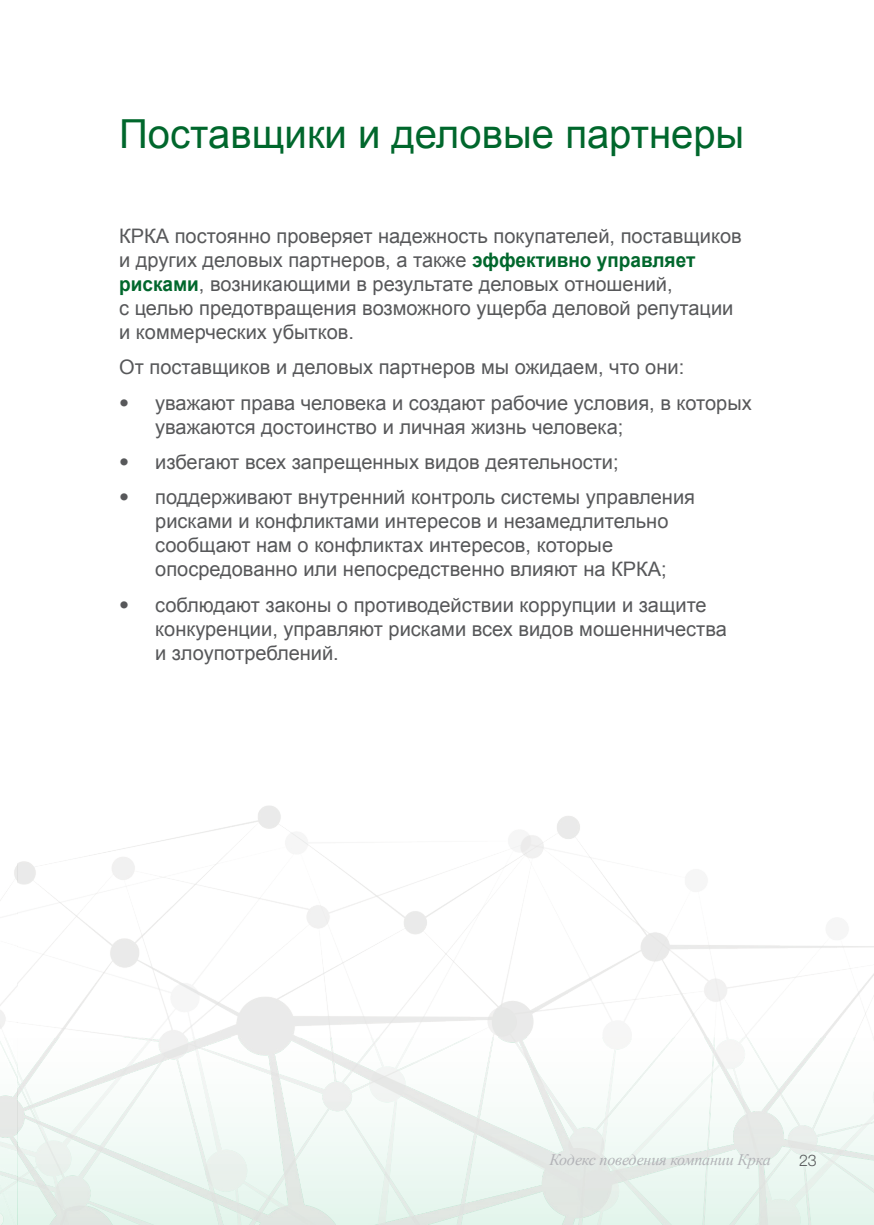
<style>
.page{position:relative;width:874px;height:1225px;background:#fff}
.page>*{position:absolute;margin:0;border:0;box-sizing:border-box;transform-origin:0 0}
.tekoci_TXT{font:40px "Arial";color:#00672c}
.tekoci_TXT-2{font:20px/24px "Arial";color:#57585a}
.t1{font:italic 16px "Times New Roman";letter-spacing:-.01em;color:#b2b3b7}
.t2{font:300 16px "Helvetica Neue LT Pro";color:#57585a}
.s1{font-weight:700;color:#00672c}
.s2{font-family:"Helvetica Neue LT Pro";font-weight:300}
</style>
<div class="page">
<img style="left:0;top:806px;width:873px;height:419px">
<p class="tekoci_TXT" style="left:119px;top:108px;width:626px">Поставщики и деловые партнеры</p>
<p class="tekoci_TXT-2" style="left:119px;top:224px;width:623px">КРКА постоянно проверяет надежность покупателей, поставщиков и других деловых партнеров, а также <span class="s1">эффективно управляет рисками</span>, возникающими в результате деловых отношений,<br>с целью предотвращения возможного ущерба деловой репутации и коммерческих убытков.</p>
<p class="tekoci_TXT-2" style="left:119px;top:355px;width:566px">От поставщиков и деловых партнеров мы ожидаем, что они:</p>
<p class="tekoci_TXT-2" style="left:155px;top:391px;width:597px;text-indent:-36px"><span class="s2">•</span> уважают права человека и создают рабочие условия, в которых уважаются достоинство и личная жизнь человека;</p>
<p class="tekoci_TXT-2" style="left:119px;top:450px;width:501px"><span class="s2">•</span> избегают всех запрещенных видов деятельности;</p>
<p class="tekoci_TXT-2" style="left:155px;top:485px;width:541px;text-indent:-36px"><span class="s2">•</span> поддерживают внутренний контроль системы управления рисками и конфликтами интересов и незамедлительно сообщают нам о конфликтах интересов, которые опосредованно или непосредственно влияют на КРКА;</p>
<p class="tekoci_TXT-2" style="left:155px;top:593px;width:573px;text-indent:-36px"><span class="s2">•</span> соблюдают законы о противодействии коррупции и защите конкуренции, управляют рисками всех видов мошенничества и злоупотреблений.</p>
<p class="t1" style="left:549px;top:1148px;width:223px">Кодекс поведения компании Крка</p>
<p class="t2" style="left:798px;top:1151px;width:19px">23</p>
</div>
